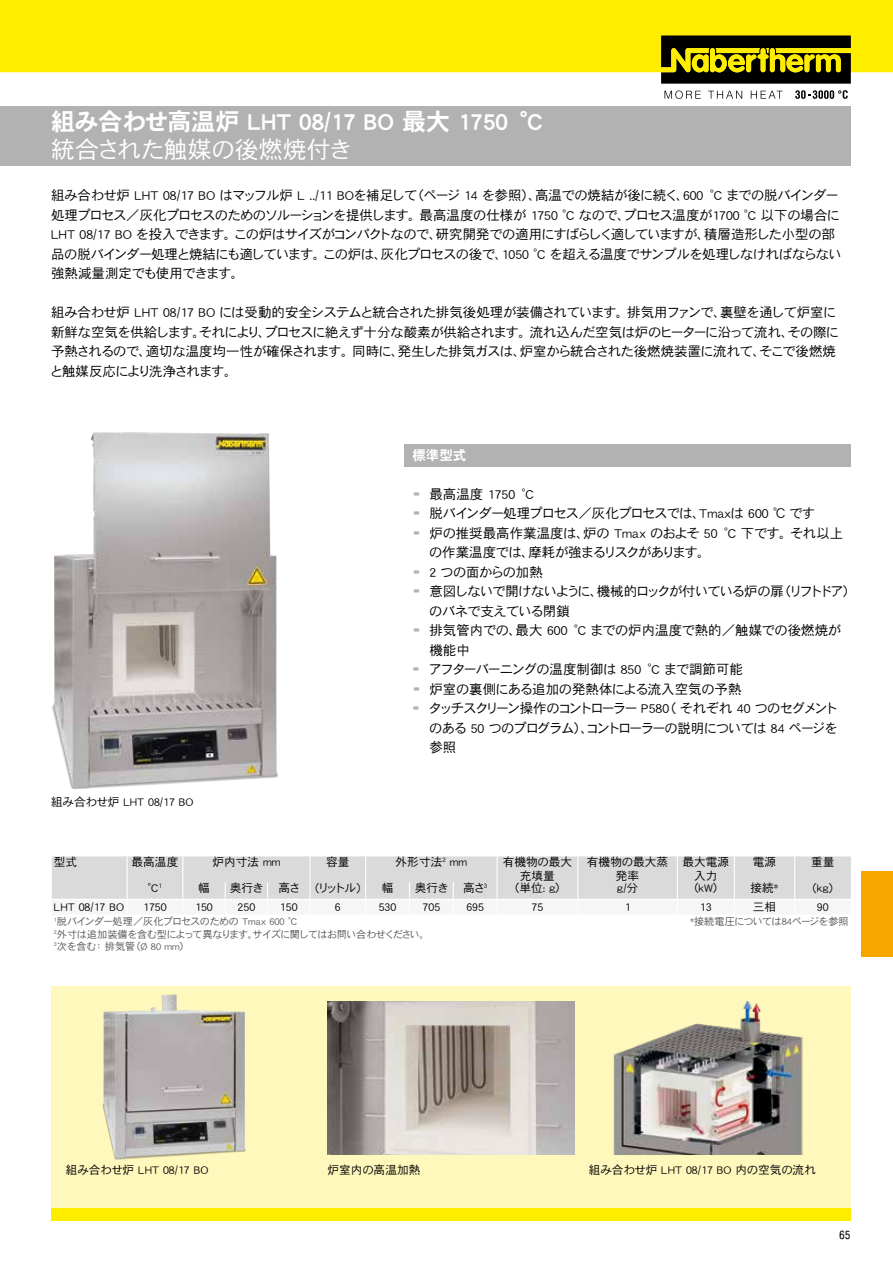
<style>
.page{position:relative;width:893px;height:1263px;background:#fff}
.page>*{position:absolute;margin:0;border:0;box-sizing:border-box;transform-origin:0 0}
.t1{font:24px "DFHS Gothic Std W7";color:#fff}
.t2{font:24px "DFHS Gothic Std W3";letter-spacing:-.02em;color:#fff}
.t3{font:13.5px/19.5px "DFHS Gothic Std W3";letter-spacing:-.05em;color:#000}
.t4{font:13.5px "DFHS Gothic Std W3";color:#000}
.t5{font:13.5px "DFHS Gothic Std W3";letter-spacing:-.085em;color:#000}
.t6{font:13.5px "DFHS Gothic Std W3";letter-spacing:-.135em;color:#000}
.t7{font:13.5px "DFHS Gothic Std W3";letter-spacing:-.1em;color:#000}
.t8{font:13.5px "DFHS Gothic Std W3";letter-spacing:-.075em;color:#000}
.t9{font:13.5px "DFHS Gothic Std W3";letter-spacing:-.015em;color:#000}
.t10{font:13.5px "DFHS Gothic Std W7";color:#fff}
.t11{font:11.7px/14.1px "DFHS Gothic Std W3";color:#000;text-align:center}
.t12{font:11.7px "Pragmatica Cond";color:#000}
.t13{font:10.2px/12.3px "DFHS Gothic Std W3";letter-spacing:-.05em;color:#575756}
.s1{font-family:"Blackoak Std";color:#b3b2b2}
</style>
<div class="page">
<div style="left:51px;top:1208px;width:799px;height:12px;background:#ffed00"></div>
<div style="left:51px;top:986px;width:799px;height:222px;background:#fff8bd"></div>
<div style="left:0;top:106px;width:850px;height:60px;background:#b3b2b2"></div>
<div style="left:861px;top:872px;width:32px;height:85px;background:#f7a600"></div>
<img style="left:102px;top:994px;width:144px;height:166px">
<img style="left:52px;top:432px;width:227px;height:357px">
<img style="left:613px;top:1001px;width:190px;height:153px">
<img style="left:327px;top:1001px;width:247px;height:153px">
<div style="left:404px;top:444px;width:446px;height:23px;background:#b3b2b2"></div>
<div style="left:52px;top:856px;width:799px;height:43px;background:#dadada"></div>
<div style="left:1px;top:0;width:892px;height:72px;background:#ffed00"></div>
<svg style="left:664px;top:90px;width:37px;height:9px"></svg>
<svg style="left:708px;top:91px;width:34px;height:8px"></svg>
<svg style="left:751px;top:91px;width:32px;height:8px"></svg>
<svg style="left:795px;top:90px;width:53px;height:9px"></svg>
<svg style="left:661px;top:36px;width:190px;height:48px;background:#514b02"></svg>
<svg style="left:0;top:0;width:1px;height:72px"></svg>
<h1 class="t1" style="left:51px;top:108px;width:495px">組み合わせ高温炉 LHT 08/17 BO 最大 1750 °C</h1>
<h1 class="t2" style="left:51px;top:137px;width:304px">統合された触媒の後燃焼付き</h1>
<p class="t3" style="left:51px;top:185px;width:792px">組み合わせ炉 LHT 08/17 BO はマッフル炉 L ../11 BOを補足して（ページ 14 を参照）、高温での焼結が後に続く、600 °C までの脱バインダー処理プロセス／灰化プロセスのためのソルーションを提供します。最高温度の仕様が 1750 °C なので、プロセス温度が1700 °C 以下の場合にLHT 08/17 BO を投入できます。この炉はサイズがコンパクトなので、研究開発での適用にすばらしく適していますが、積層造形した小型の部品の脱バインダー処理と焼結にも適しています。この炉は、灰化プロセスの後で、1050 °C を超える温度でサンプルを処理しなければならない強熱減量測定でも使用できます。</p>
<p class="t3" style="left:50px;top:302px;width:791px">組み合わせ炉 LHT 08/17 BO には受動的安全システムと統合された排気後処理が装備されています。排気用ファンで、裏壁を通して炉室に新鮮な空気を供給します。それにより、プロセスに絶えず十分な酸素が供給されます。流れ込んだ空気は炉のヒーターに沿って流れ、その際に予熱されるので、適切な温度均一性が確保されます。同時に、発生した排気ガスは、炉室から統合された後燃焼装置に流れて、そこで後燃焼と触媒反応により洗浄されます。</p>
<p class="t11" style="left:51px;top:794px;width:144px">組み合わせ炉 LHT 08/17 BO</p>
<p class="t10" style="left:412px;top:447px;width:55px">標準型式</p>
<p class="t4" style="left:412px;top:486px;width:124px"><span class="s1">·</span> 最高温度 1750 °C</p>
<p class="t8" style="left:412px;top:506px;width:404px"><span class="s1">·</span> 脱バインダー処理プロセス／灰化プロセスでは、Tmaxは 600 ℃ です</p>
<p class="t4" style="left:412px;top:525px;width:432px"><span class="s1">·</span> 炉の推奨最高作業温度は、炉の Tmax のおよそ 50 °C 下です。それ以上</p>
<p class="t3" style="left:429px;top:542px;width:283px">の作業温度では、摩耗が強まるリスクがあります。</p>
<p class="t3" style="left:412px;top:562px;width:132px"><span class="s1">·</span> 2 つの面からの加熱</p>
<p class="t5" style="left:412px;top:584px;width:445px"><span class="s1">·</span> 意図しないで開けないように、機械的ロックが付いている炉の扉（リフトドア）</p>
<p class="t3" style="left:429px;top:601px;width:142px">のバネで支えている閉鎖</p>
<p class="t4" style="left:412px;top:623px;width:430px"><span class="s1">·</span> 排気管内での、最大 600 °C までの炉内温度で熱的／触媒での後燃焼が</p>
<p class="t3" style="left:429px;top:640px;width:42px">機能中</p>
<p class="t3" style="left:412px;top:659px;width:333px"><span class="s1">·</span> アフターバーニングの温度制御は 850 °C まで調節可能</p>
<p class="t9" style="left:412px;top:681px;width:331px"><span class="s1">·</span> 炉室の裏側にある追加の発熱体による流入空気の予熱</p>
<p class="t6" style="left:412px;top:701px;width:428px"><span class="s1">·</span> タッチスクリーン操作のコントローラー P580（それぞれ 40 つのセグメント</p>
<p class="t7" style="left:429px;top:720px;width:410px">のある 50 つのプログラム）、コントローラーの説明については 84 ページを</p>
<p class="t3" style="left:429px;top:737px;width:28px">参照</p>
<p class="t11" style="left:54px;top:855px;width:25px">型式</p>
<p class="t11" style="left:132px;top:855px;width:48px">最高温度</p>
<p class="t11" style="left:212px;top:855px;width:70px">炉内寸法 mm</p>
<p class="t11" style="left:326px;top:855px;width:25px">容量</p>
<p class="t11" style="left:396px;top:855px;width:73px">外形寸法<sup>2</sup> mm</p>
<p class="t11" style="left:503px;top:855px;width:71px">有機物の最大充填量</p>
<p class="t11" style="left:587px;top:855px;width:83px">有機物の最大蒸発率</p>
<p class="t11" style="left:682px;top:855px;width:48px">最大電源入力</p>
<p class="t11" style="left:753px;top:855px;width:25px">電源</p>
<p class="t11" style="left:811px;top:855px;width:25px">重量</p>
<p class="t11" style="left:148px;top:880px;width:15px">°C <sup>1</sup></p>
<p class="t11" style="left:198px;top:880px;width:13px">幅</p>
<p class="t11" style="left:230px;top:880px;width:72px">奥行き 高さ</p>
<p class="t11" style="left:315px;top:880px;width:46px">(リットル)</p>
<p class="t11" style="left:382px;top:880px;width:13px">幅</p>
<p class="t11" style="left:415px;top:880px;width:74px">奥行き 高さ<sup>3</sup></p>
<p class="t11" style="left:508px;top:880px;width:61px">（単位: g）</p>
<p class="t11" style="left:617px;top:880px;width:23px">g/分</p>
<p class="t11" style="left:687px;top:880px;width:39px">（kW）</p>
<p class="t11" style="left:750px;top:880px;width:29px">接続*</p>
<p class="t11" style="left:813px;top:880px;width:21px">(kg)</p>
<p class="t11" style="left:54px;top:899px;width:72px">LHT 08/17 BO</p>
<p class="t11" style="left:143px;top:899px;width:25px">1750</p>
<p class="t11" style="left:195px;top:899px;width:19px">150</p>
<p class="t11" style="left:238px;top:899px;width:19px">250</p>
<p class="t11" style="left:280px;top:899px;width:19px">150</p>
<p class="t11" style="left:335px;top:899px;width:7px">6</p>
<p class="t11" style="left:379px;top:899px;width:19px">530</p>
<p class="t11" style="left:423px;top:899px;width:19px">705</p>
<p class="t11" style="left:466px;top:899px;width:19px">695</p>
<p class="t11" style="left:532px;top:899px;width:13px">75</p>
<p class="t11" style="left:625px;top:899px;width:7px">1</p>
<p class="t11" style="left:700px;top:899px;width:13px">13</p>
<p class="t11" style="left:753px;top:899px;width:25px">三相</p>
<p class="t11" style="left:817px;top:899px;width:13px">90</p>
<p class="t13" style="left:54px;top:915px;width:246px"><sup>1</sup>脱バインダー処理／灰化プロセスのための Tmax 600 °C</p>
<p class="t13" style="left:690px;top:915px;width:160px">*接続電圧については84ページを参照</p>
<p class="t13" style="left:54px;top:928px;width:377px"><sup>2</sup>外寸は追加装備を含む型によって異なります。サイズに関してはお問い合わせください。<br><sup>3</sup>次を含む：排気管（Ø 80 mm）</p>
<p class="t11" style="left:66px;top:1162px;width:144px">組み合わせ炉 LHT 08/17 BO</p>
<p class="t11" style="left:327px;top:1162px;width:95px">炉室内の高温加熱</p>
<p class="t11" style="left:589px;top:1162px;width:229px">組み合わせ炉 LHT 08/17 BO 内の空気の流れ</p>
<p class="t12" style="left:839px;top:1228px;width:13px">65</p>
</div>
